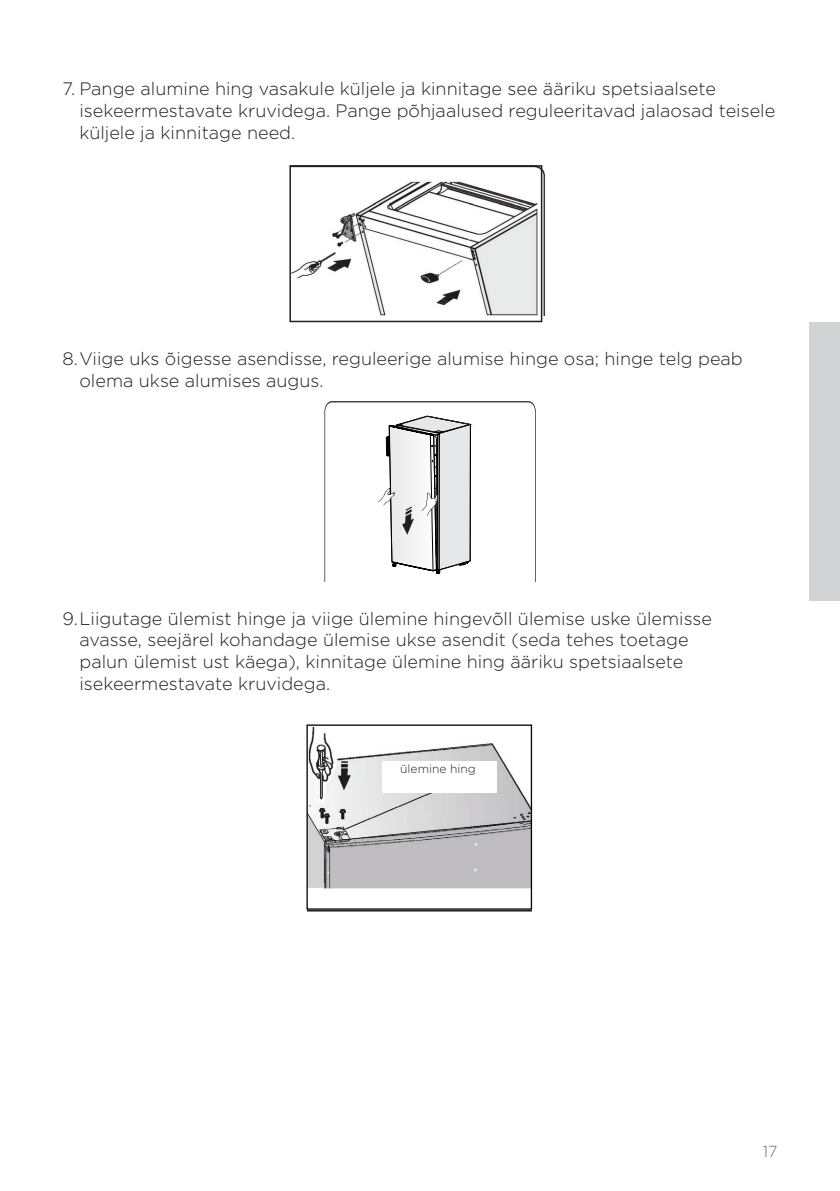
<style>
.page{position:relative;width:840px;height:1191px;background:#fff}
.page>*{position:absolute;margin:0;border:0;box-sizing:border-box;transform-origin:0 0}
.seznam{font:300 18px/21.6px "Gotham";color:#231f20}
.t1{font:300 16px "Gotham";color:#6c6d70}
.besedilo{font:300 12px "Gotham";color:#231f20}
</style>
<div class="page">
<div style="left:808px;top:322px;width:31px;height:279px;background:#d1d2d4"></div>
<img style="left:292px;top:166px;width:253px;height:150px">
<div style="left:289px;top:165px;width:253px;height:157px;border:2px solid #231f20"></div>
<svg style="left:324px;top:401px;width:211px;height:180px"></svg>
<img style="left:307px;top:726px;width:224px;height:185px">
<div style="left:306px;top:724px;width:225px;height:185px;border:1px solid #040503"></div>
<div style="left:381px;top:761px;width:115px;height:32px;background:#fff"></div>
<p class="seznam" style="left:79px;top:78px;width:696px;text-indent:-17px">7. Pange alumine hing vasakule küljele ja kinnitage see ääriku spetsiaalsete isekeermestavate kruvidega. Pange põhjaalused reguleeritavad jalaosad teisele küljele ja kinnitage need.</p>
<p class="seznam" style="left:79px;top:348px;width:664px;text-indent:-17px">8.Viige uks õigesse asendisse, reguleerige alumise hinge osa; hinge telg peab olema ukse alumises augus.</p>
<p class="seznam" style="left:79px;top:607px;width:633px;text-indent:-17px">9.Liigutage ülemist hinge ja viige ülemine hingevõll ülemise uske ülemisse avasse, seejärel kohandage ülemise ukse asendit (seda tehes toetage palun ülemist ust käega), kinnitage ülemine hing ääriku spetsiaalsete isekeermestavate kruvidega.</p>
<p class="besedilo" style="left:400px;top:761px;width:77px">ülemine hing</p>
<p class="t1" style="left:762px;top:1140px;width:16px">17</p>
</div>
